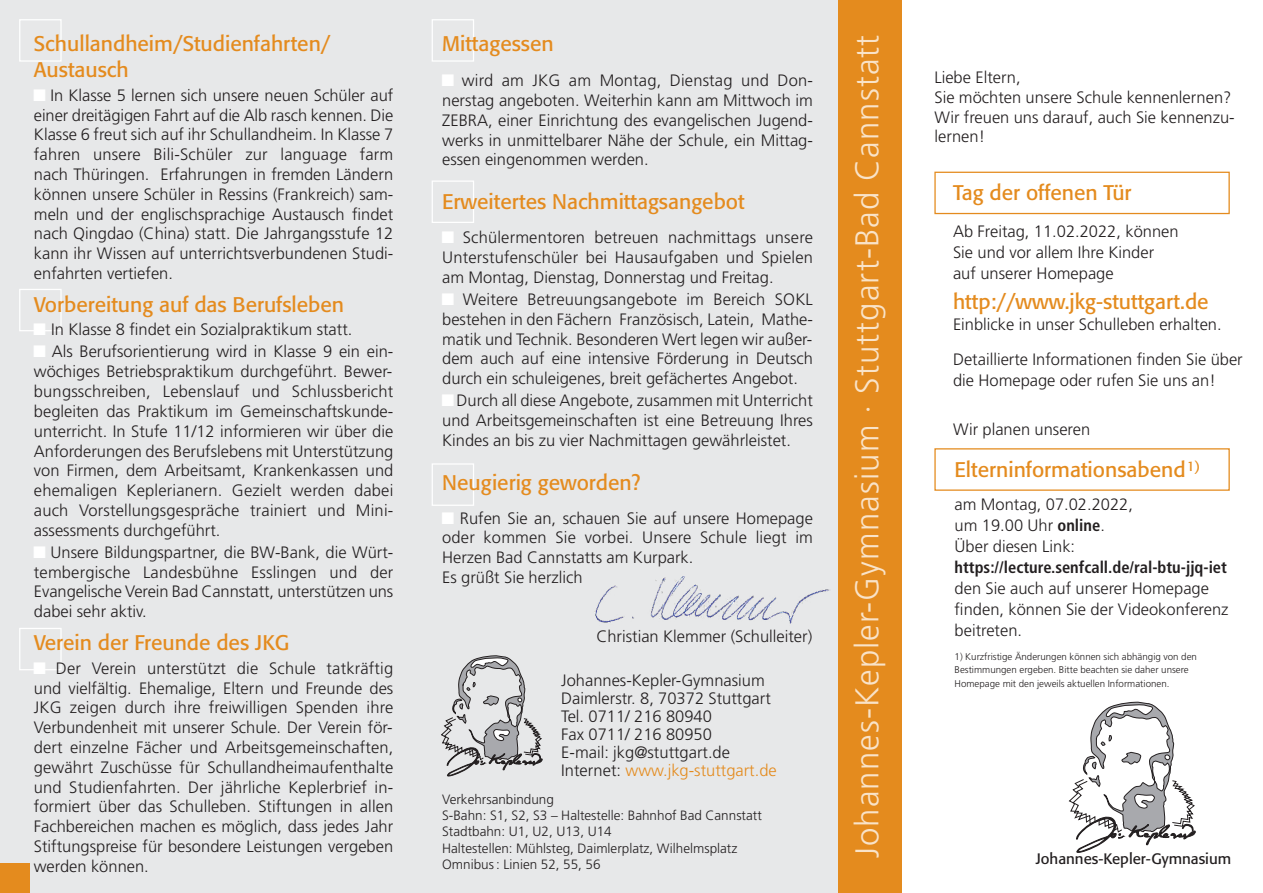
<style>
.page{position:relative;width:1263px;height:893px;background:#fff}
.page>*{position:absolute;margin:0;border:0;box-sizing:border-box;transform-origin:0 0}
.t1{font:300 33px "Frutiger";letter-spacing:.035em;color:#f9e3c8}
.t2{font:21px/26.5px "Formata";color:#e48b1e}
.t3{font:300 16.5px/19.8px "Frutiger";color:#231f20}
.t4{font:700 condensed 16.5px "Frutiger";color:#231f20}
.t5{font:15px "Formata";color:#231f20}
.t6{font:300 13.5px/16.2px "Frutiger";color:#231f20}
.t7{font:300 9.75px/13.5px "Frutiger";color:#231f20}
.s1{font-family:"Spe Num Mat";font-weight:400;color:#fff}
.s2{color:#e48b1e}
.s3{font-weight:700;font-stretch:condensed}
</style>
<div class="page">
<div style="left:0;top:0;width:838px;height:893px;background:#e7e8e9"></div>
<div style="left:838px;top:0;width:63px;height:893px;background:#e48b1e"></div>
<svg style="left:1069px;top:702px;width:126px;height:151px"></svg>
<div style="left:19px;top:19px;width:43px;height:43px;border:1px solid #fff"></div>
<div style="left:19px;top:289px;width:43px;height:42px;border:1px solid #fff"></div>
<div style="left:19px;top:628px;width:43px;height:42px;border:1px solid #fff"></div>
<div style="left:432px;top:19px;width:42px;height:43px;border:1px solid #fff"></div>
<div style="left:432px;top:180px;width:42px;height:43px;border:1px solid #fff"></div>
<div style="left:432px;top:463px;width:42px;height:43px;border:1px solid #fff"></div>
<div style="left:0;top:863px;width:30px;height:30px;background:#e48b1e"></div>
<svg style="left:441px;top:655px;width:101px;height:121px"></svg>
<img style="left:594px;top:577px;width:236px;height:47px">
<div style="left:934px;top:172px;width:296px;height:42px;border:1px solid #e48b1e"></div>
<div style="left:934px;top:448px;width:296px;height:43px;border:1px solid #e48b1e"></div>
<p class="t2" style="left:34px;top:32px;width:298px">Schullandheim/Studienfahrten/<br>Austausch</p>
<p class="t3" style="left:34px;top:86px;width:361px;text-align:justify"><span class="s1">y</span> In Klasse 5 lernen sich unsere neuen Schüler auf einer dreitägigen Fahrt auf die Alb rasch kennen. Die Klasse 6 freut sich auf ihr Schullandheim. In Klasse 7 fahren unsere Bili-Schüler zur language farm nach Thüringen. Erfahrungen in fremden Ländern können unsere Schüler in Ressins (Frankreich) sam&shy;meln und der englischsprachige Austausch findet nach Qingdao (China) statt. Die Jahrgangsstufe 12 kann ihr Wissen auf unterrichtsverbundenen Studi&shy;enfahrten vertiefen.</p>
<p class="t2" style="left:34px;top:293px;width:312px">Vorbereitung auf das Berufsleben</p>
<p class="t3" style="left:34px;top:320px;width:361px;line-height:21.9px"><span class="s1">y</span> In Klasse 8 findet ein Sozialpraktikum statt.<br><span class="s1">y</span> Als Berufsorientierung wird in Klasse 9 ein ein-</p>
<p class="t3" style="left:34px;top:363px;width:361px;text-align:justify">wöchiges Betriebspraktikum durchgeführt. Bewer&shy;bungsschreiben, Lebenslauf und Schlussbericht begleiten das Praktikum im Gemeinschaftskunde&shy;unterricht. In Stufe 11/12 informieren wir über die Anforderungen des Berufslebens mit Unterstützung von Firmen, dem Arbeitsamt, Krankenkassen und ehemaligen Keplerianern. Gezielt werden dabei auch Vorstellungsgespräche trainiert und Mini&shy;assessments durchgeführt.</p>
<p class="t3" style="left:34px;top:543px;width:361px;text-align:justify"><span class="s1">y</span> Unsere Bildungspartner, die BW-Bank, die Würt&shy;tembergische Landesbühne Esslingen und der Evangelische Verein Bad Cannstatt, unterstützen uns dabei sehr aktiv.</p>
<p class="t2" style="left:34px;top:631px;width:257px">Verein der Freunde des JKG</p>
<p class="t3" style="left:34px;top:659px;width:361px;text-align:justify"><span class="s1">y</span> Der Verein unterstützt die Schule tatkräftig und vielfältig. Ehemalige, Eltern und Freunde des JKG zeigen durch ihre freiwilligen Spenden ihre Verbundenheit mit unserer Schule. Der Verein för&shy;dert einzelne Fächer und Arbeitsgemeinschaften, gewährt Zuschüsse für Schullandheimaufenthalte und Studienfahrten. Der jährliche Keplerbrief in&shy;formiert über das Schulleben. Stiftungen in allen Fachbereichen machen es möglich, dass jedes Jahr Stiftungspreise für besondere Leistungen vergeben werden können.</p>
<p class="t2" style="left:442px;top:32px;width:113px">Mittagessen</p>
<p class="t3" style="left:442px;top:72px;width:372px;text-align:justify"><span class="s1">y</span> wird am JKG am Montag, Dienstag und Don&shy;nerstag angeboten. Weiterhin kann am Mittwoch im ZEBRA, einer Einrichtung des evangelischen Jugend&shy;werks in unmittelbarer Nähe der Schule, ein Mittag&shy;essen eingenommen werden.</p>
<p class="t2" style="left:442px;top:191px;width:304px">Erweitertes Nachmittagsangebot</p>
<p class="t3" style="left:442px;top:229px;width:372px;text-align:justify"><span class="s1">y</span> Schülermentoren betreuen nachmittags unsere Unterstufenschüler bei Hausaufgaben und Spielen am Montag, Dienstag, Donnerstag und Freitag.</p>
<p class="t3" style="left:442px;top:290px;width:372px;text-align:justify"><span class="s1">y</span> Weitere Betreuungsangebote im Bereich SOKL bestehen in den Fächern Französisch, Latein, Mathe&shy;matik und Technik. Besonderen Wert legen wir außer&shy;dem auch auf eine intensive Förderung in Deutsch durch ein schuleigenes, breit gefächertes Angebot.</p>
<p class="t3" style="left:442px;top:392px;width:372px;text-align:justify"><span class="s1">y</span> Durch all diese Angebote, zusammen mit Unterricht und Arbeitsgemeinschaften ist eine Betreuung Ihres Kindes an bis zu vier Nachmittagen gewährleistet.</p>
<p class="t2" style="left:442px;top:471px;width:200px">Neugierig geworden?</p>
<p class="t3" style="left:442px;top:509px;width:372px"><span class="s1">y</span> Rufen Sie an, schauen Sie auf unsere Homepage oder kommen Sie vorbei. Unsere Schule liegt im Herzen Bad Cannstatts am Kurpark.<br>Es grüßt Sie herzlich</p>
<p class="t3" style="left:596px;top:628px;width:217px">Christian Klemmer (Schulleiter)</p>
<p class="t3" style="left:561px;top:672px;width:217px;line-height:18px">Johannes-Kepler-Gymnasium<br>Daimlerstr. 8, 70372 Stuttgart<br>Tel. 0711/ 216 80940<br>Fax 0711/ 216 80950<br>E-mail: jkg@stuttgart.de<br>Internet: <span class="s2">www.jkg-stuttgart.de</span></p>
<p class="t6" style="left:442px;top:792px;width:321px">Verkehrsanbindung<br>S-Bahn: S1, S2, S3 – Haltestelle: Bahnhof Bad Cannstatt Stadtbahn: U1, U2, U13, U14<br>Haltestellen: Mühlsteg, Daimlerplatz, Wilhelmsplatz Omnibus : Linien 52, 55, 56</p>
<h1 class="t1" style="left:854px;top:858px;width:825px;rotate:-90deg">Johannes-Kepler-Gymnasium · Stuttgart-Bad Cannstatt</h1>
<p class="t3" style="left:934px;top:69px;width:302px">Liebe Eltern,<br>Sie möchten unsere Schule kennenlernen?<br>Wir freuen uns darauf, auch Sie kennenzu&shy;lernen!</p>
<p class="t2" style="left:953px;top:181px;width:180px">Tag der offenen Tür</p>
<p class="t3" style="left:953px;top:222px;width:227px;line-height:21px">Ab Freitag, 11.02.2022, können<br>Sie und vor allem Ihre Kinder auf unserer Homepage</p>
<p class="t2" style="left:953px;top:291px;width:257px">http://www.jkg-stuttgart.de</p>
<p class="t3" style="left:953px;top:309px;width:291px;line-height:34.5px">Einblicke in unser Schulleben erhalten.<br>Detaillierte Informationen finden Sie über</p>
<p class="t3" style="left:953px;top:372px;width:264px">die Homepage oder rufen Sie uns an!</p>
<p class="t3" style="left:953px;top:421px;width:139px">Wir planen unseren</p>
<p class="t2" style="left:954px;top:458px;width:247px">Elterninformationsabend<sup>1)</sup></p>
<p class="t3" style="left:954px;top:495px;width:180px;line-height:21px">am Montag, 07.02.2022, um 19.00 Uhr <span class="s3">online</span>.<br>Über diesen Link:</p>
<p class="t4" style="left:954px;top:560px;width:274px">https://lecture.senfcall.de/ral-btu-jjq-iet</p>
<p class="t3" style="left:954px;top:579px;width:275px;line-height:21px">den Sie auch auf unserer Homepage finden, können Sie der Videokonferenz beitreten.</p>
<p class="t7" style="left:954px;top:650px;width:244px">1) Kurzfristige Änderungen können sich abhängig von den<br>Bestimmungen ergeben. Bitte beachten sie daher unsere<br>Homepage mit den jeweils aktuellen Informationen.</p>
<p class="t5" style="left:1036px;top:852px;width:197px">Johannes-Kepler-Gymnasium</p>
</div>
